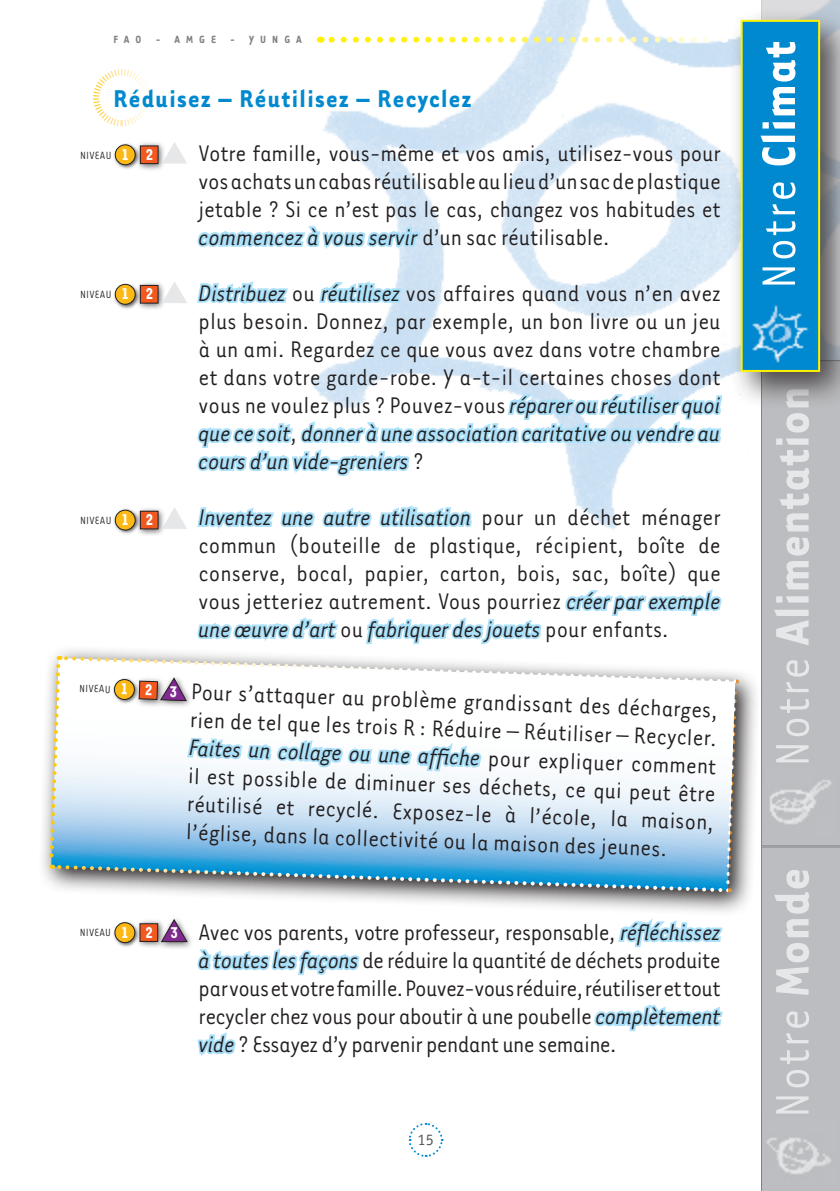
<style>
.page{position:relative;width:840px;height:1191px;background:#fff}
.page>*{position:absolute;margin:0;border:0;box-sizing:border-box;transform-origin:0 0}
.t1{font:700 54px "Tarzana Narrow";letter-spacing:.02em;color:#e6e7e9}
.t2{font:700 54px "Tarzana Narrow";letter-spacing:.02em;color:#fff}
.t3{font:54px "Tarzana Narrow";letter-spacing:.02em;color:#e6e7e9}
.Heading02{font:700 28px "Tarzana Narrow";letter-spacing:.05em;color:#0089cf}
.IndentedTXTcat{font:26px/28px "Tarzana Narrow";letter-spacing:-.01em;color:#231f20;text-align:justify}
.Txt_introPage{font:700 18px "Tarzana Narrow";color:#fff}
.t4{font:16px "Officina Sans";color:#57585a}
.Txt_introPage-2{font:12px "Tarzana Narrow";letter-spacing:.02em;color:#231f20}
.t5{font:700 12px "Tarzana Narrow";letter-spacing:.5em;color:#808285}
.s1{font-style:italic}
.s2{font-weight:400}
.s3{font-weight:700}
</style>
<div class="page">
<img style="left:311px;top:0;width:415px;height:530px">
<svg style="left:761px;top:0;width:78px;height:1191px;background:#b9babd"></svg>
<div style="left:763px;top:1116px;width:72px;height:71px;background:#bcbdc0"></div>
<img style="left:767px;top:1138px;width:64px;height:36px">
<div style="left:726px;top:6px;width:113px;height:414px;background:#231f20;opacity:.75"></div>
<div style="left:740px;top:20px;width:79px;height:352px;background:#0089cf;border:2px solid #fff101"></div>
<img style="left:752px;top:305px;width:56px;height:58px">
<svg style="left:408px;top:1122px;width:35px;height:35px"></svg>
<svg style="left:331px;top:37px;width:386px;height:6px"></svg>
<svg style="left:93px;top:69px;width:55px;height:58px"></svg>
<svg style="left:42px;top:642px;width:728px;height:288px"></svg>
<svg style="left:197px;top:189px;width:225px;height:67px"></svg>
<svg style="left:197px;top:281px;width:91px;height:23px"></svg>
<svg style="left:316px;top:278px;width:89px;height:27px"></svg>
<svg style="left:197px;top:390px;width:527px;height:90px"></svg>
<svg style="left:197px;top:502px;width:277px;height:28px"></svg>
<svg style="left:565px;top:589px;width:157px;height:27px"></svg>
<svg style="left:194px;top:617px;width:146px;height:31px"></svg>
<svg style="left:363px;top:617px;width:180px;height:29px"></svg>
<div style="left:113px;top:143px;width:34px;height:33px;background:#231f20;opacity:.7"></div>
<div style="left:115px;top:145px;width:20px;height:20px;background:#fcb814;border-radius:50%"></div>
<div style="left:115px;top:145px;width:20px;height:20px;border:1px solid #231f20;border-radius:50%"></div>
<div style="left:135px;top:141px;width:38px;height:38px;background:#231f20;opacity:.7"></div>
<div style="left:140px;top:146px;width:18px;height:18px;background:#f15921"></div>
<div style="left:140px;top:146px;width:18px;height:18px;border:1px solid #231f20"></div>
<svg style="left:162px;top:142px;width:25px;height:22px"></svg>
<div style="left:113px;top:283px;width:34px;height:33px;background:#231f20;opacity:.7"></div>
<div style="left:115px;top:284px;width:20px;height:20px;background:#fcb814;border-radius:50%"></div>
<div style="left:115px;top:284px;width:20px;height:20px;border:1px solid #231f20;border-radius:50%"></div>
<div style="left:135px;top:280px;width:38px;height:38px;background:#231f20;opacity:.7"></div>
<div style="left:140px;top:285px;width:18px;height:18px;background:#f15921"></div>
<div style="left:140px;top:285px;width:18px;height:18px;border:1px solid #231f20"></div>
<svg style="left:162px;top:281px;width:25px;height:22px"></svg>
<div style="left:113px;top:508px;width:34px;height:33px;background:#231f20;opacity:.7"></div>
<div style="left:115px;top:510px;width:20px;height:20px;background:#fcb814;border-radius:50%"></div>
<div style="left:115px;top:510px;width:20px;height:20px;border:1px solid #231f20;border-radius:50%"></div>
<div style="left:135px;top:506px;width:38px;height:38px;background:#231f20;opacity:.7"></div>
<div style="left:140px;top:511px;width:18px;height:18px;background:#f15921"></div>
<div style="left:140px;top:511px;width:18px;height:18px;border:1px solid #231f20"></div>
<svg style="left:162px;top:507px;width:25px;height:22px"></svg>
<div style="left:113px;top:921px;width:33px;height:33px;background:#231f20;opacity:.7"></div>
<div style="left:115px;top:922px;width:20px;height:20px;background:#fcb814;border-radius:50%"></div>
<div style="left:115px;top:922px;width:20px;height:20px;border:1px solid #231f20;border-radius:50%"></div>
<div style="left:135px;top:918px;width:38px;height:38px;background:#231f20;opacity:.7"></div>
<div style="left:140px;top:923px;width:18px;height:18px;background:#f15921"></div>
<div style="left:140px;top:923px;width:18px;height:18px;border:1px solid #231f20"></div>
<div style="left:156px;top:915px;width:47px;height:41px;background:#231f20;opacity:.7"></div>
<svg style="left:161px;top:919px;width:26px;height:23px"></svg>
<svg style="left:615px;top:917px;width:110px;height:31px"></svg>
<svg style="left:194px;top:945px;width:166px;height:31px"></svg>
<svg style="left:594px;top:1004px;width:129px;height:28px"></svg>
<svg style="left:197px;top:1032px;width:39px;height:25px"></svg>
<svg style="left:47px;top:654px;width:691px;height:240px"></svg>
<p class="t5" style="left:113px;top:32px;width:190px">FAO - AMGE - YUNGA</p>
<p class="Heading02" style="left:113px;top:81px;width:359px">Réduisez – Réutilisez – Recyclez</p>
<p class="IndentedTXTcat" style="left:198px;top:138px;width:523px">Votre famille, vous-même et vos amis, utilisez-vous pour vos achats un cabas réutilisable au lieu d’un sac de plastique jetable ? Si ce n’est pas le cas, changez vos habitudes et <span class="s1">commencez à vous servir</span> d’un sac réutilisable.</p>
<p class="IndentedTXTcat" style="left:198px;top:278px;width:523px"><span class="s1">Distribuez</span> ou <span class="s1">réutilisez</span> vos affaires quand vous n’en avez plus besoin. Donnez, par exemple, un bon livre ou un jeu à un ami. Regardez ce que vous avez dans votre chambre et dans votre garde-robe. Y a-t-il certaines choses dont vous ne voulez plus ? Pouvez-vous <span class="s1">réparer ou réutiliser quoi que ce soit</span>, <span class="s1">donner à une association caritative ou vendre au cours d’un vide-greniers</span> ?</p>
<p class="IndentedTXTcat" style="left:198px;top:502px;width:523px"><span class="s1">Inventez une autre utilisation</span> pour un déchet ménager commun (bouteille de plastique, récipient, boîte de conserve, bocal, papier, carton, bois, sac, boîte) que vous jetteriez autrement. Vous pourriez <span class="s1">créer par exemple une œuvre d’art</span> ou <span class="s1">fabriquer des jouets</span> pour enfants.</p>
<p class="Txt_introPage-2" style="left:80px;top:148px;width:12px">Niveau</p>
<p class="Txt_introPage" style="left:121px;top:143px;width:9px">1</p>
<p class="Txt_introPage" style="left:145px;top:143px;width:9px">2</p>
<p class="Txt_introPage-2" style="left:80px;top:287px;width:12px">Niveau</p>
<p class="Txt_introPage" style="left:121px;top:283px;width:9px">1</p>
<p class="Txt_introPage" style="left:145px;top:283px;width:9px">2</p>
<p class="Txt_introPage-2" style="left:80px;top:513px;width:12px">Niveau</p>
<p class="Txt_introPage" style="left:121px;top:508px;width:9px">1</p>
<p class="Txt_introPage" style="left:145px;top:508px;width:9px">2</p>
<p class="Txt_introPage-2" style="left:79px;top:681px;width:13px;rotate:2deg">Niveau</p>
<p class="IndentedTXTcat" style="left:191px;top:676px;width:529px;rotate:2deg">Pour s’attaquer au problème grandissant des décharges, rien de tel que les trois R : Réduire – Réutiliser – Recycler.<br><span class="s1">Faites un collage ou une affi che</span> pour expliquer comment il est possible de diminuer ses déchets, ce qui peut être réutilisé et recyclé. Exposez-le à l’école, la maison, l’église, dans la collectivité ou la maison des jeunes.</p>
<p class="Txt_introPage-2" style="left:80px;top:925px;width:12px">Niveau</p>
<p class="Txt_introPage" style="left:121px;top:921px;width:9px">1</p>
<p class="Txt_introPage" style="left:145px;top:921px;width:9px">2</p>
<p class="Txt_introPage" style="left:170px;top:921px;width:9px">3</p>
<p class="IndentedTXTcat" style="left:198px;top:917px;width:523px">Avec vos parents, votre professeur, responsable, <span class="s1">réfléchissez à toutes les façons</span> de réduire la quantité de déchets produite par vous et votre famille. Pouvez-vous réduire, réutiliser et tout recycler chez vous pour aboutir à une poubelle <span class="s1">complètement vide</span> ? Essayez d’y parvenir pendant une semaine.</p>
<p class="t4" style="left:417px;top:1130px;width:17px">15</p>
<h1 class="t2" style="left:744px;top:289px;width:250px;rotate:-90deg"><span class="s2">Notre</span> Climat</h1>
<h1 class="t1" style="left:758px;top:767px;width:382px;rotate:-90deg"><span class="s2">Notre</span> Alimentation</h1>
<h1 class="t3" style="left:759px;top:1118px;width:252px;rotate:-90deg">Notre <span class="s3">Monde</span></h1>
</div>
